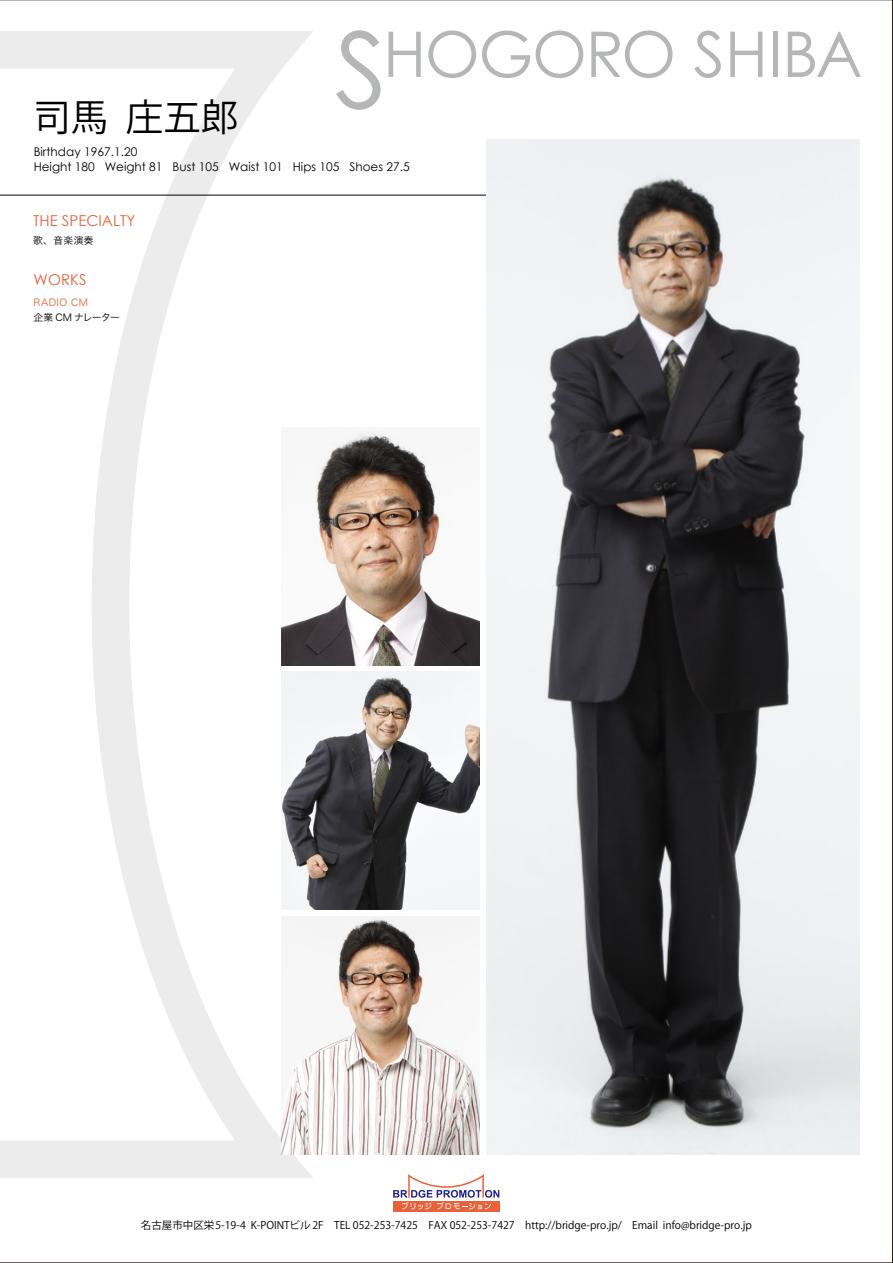
<style>
.page{position:relative;width:893px;height:1263px;background:#fff}
.page>*{position:absolute;margin:0;border:0;box-sizing:border-box;transform-origin:0 0}
.t1{font:63px "Century Gothic";letter-spacing:-.02em;color:#b5b6b6}
.t2{font:37.5px "Koz Go Pro";color:#000}
.t3{font:15px "Century Gothic";color:#e9613b}
.t4{font:12px/15px "Century Gothic";color:#000}
.t5{font:10.5px "Koz Go Pro";color:#000}
.t6{font:9.75px "Hira Kaku Pro W3";letter-spacing:-.055em;color:#000}
.t7{font:9.75px "Hira Kaku Pro W3";letter-spacing:.04em;color:#e9613b}
.t8{font:9.75px "Hira Kaku Pro W3";color:#000}
.s1{font-size:105.3px}
</style>
<div class="page">
<svg style="left:2px;top:31px;width:352px;height:1147px"></svg>
<svg style="left:393px;top:1209px;width:106px;height:2px"></svg>
<svg style="left:393px;top:1174px;width:106px;height:35px"></svg>
<hr style="left:0;top:195px;width:512px;height:1px;background:#000">
<img style="left:282px;top:427px;width:198px;height:238px">
<img style="left:486px;top:140px;width:374px;height:1014px">
<img style="left:282px;top:672px;width:198px;height:238px">
<img style="left:282px;top:916px;width:198px;height:238px">
<h2 class="t2" style="left:33px;top:93px;width:206px">司馬 庄五郎</h2>
<h1 class="t1" style="left:335px;top:16px;width:529px"><span class="s1">S</span>HOGORO SHIBA</h1>
<p class="t4" style="left:34px;top:144px;width:377px">Birthday 1967.1.20<br>Height 180 Weight 81 Bust 105 Waist 101 Hips 105 Shoes 27.5</p>
<h3 class="t3" style="left:33px;top:211px;width:104px">THE SPECIALTY</h3>
<p class="t8" style="left:33px;top:232px;width:62px">歌、音楽演奏</p>
<h3 class="t3" style="left:34px;top:271px;width:54px">WORKS</h3>
<p class="t7" style="left:34px;top:294px;width:56px">RADIO CM</p>
<p class="t6" style="left:34px;top:309px;width:88px">企業 CM ナレーター</p>
<p class="t5" style="left:141px;top:1218px;width:612px">名古屋市中区栄5-19-4 K-POINTビル 2F　TEL 052-253-7425　FAX 052-253-7427　http://bridge-pro.jp/　Email info@bridge-pro.jp</p>
</div>
